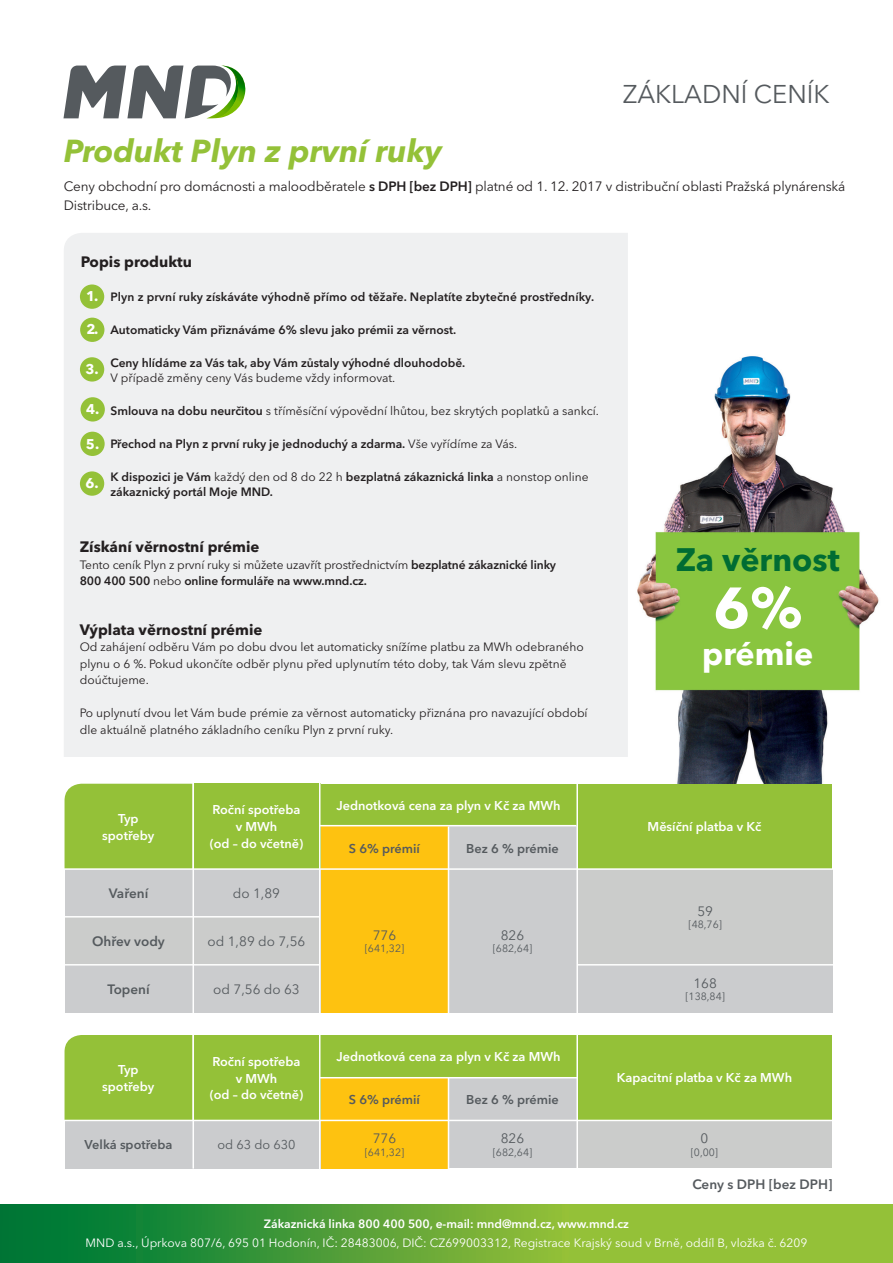
<style>
.page{position:relative;width:893px;height:1263px;background:#fff}
.page>*{position:absolute;margin:0;border:0;box-sizing:border-box;transform-origin:0 0}
.t1{font:700 57px "Avenir Next LT Pro";color:#fff}
.t2{font:700 32.25px "Avenir Next LT Pro";color:#006c33}
.t3{font:700 32.25px "Avenir Next LT Pro";color:#fff}
.t4{font:italic 700 31.5px "Avenir Next LT Pro";color:#94c138}
.t5{font:25.5px "Avenir Next LT Pro";color:#555a5e}
.t6{font:700 15px "Avenir Next LT Pro";color:#231f20}
.t7{font:700 14.1px "Avenir Next LT Pro";color:#fff}
.t8{font:13.5px/19.5px "Avenir Next LT Pro";letter-spacing:-.01em;color:#231f20}
.t9{font:13.5px "Avenir Next LT Pro";color:#555a5e}
.t10{font:600 13.5px "Avenir Next LT Pro";color:#555a5e}
.t11{font:600 12.75px "Avenir Next LT Pro";color:#fff}
.t12{font:600 12.75px "Avenir Next LT Pro";color:#555a5e}
.t13{font:12.75px "Avenir Next LT Pro";color:#555a5e}
.t14{font:12px/16.5px "Avenir Next LT Pro";color:#231f20}
.t15{font:600 12px "Avenir Next LT Pro";color:#231f20}
.t16{font:12px "Avenir Next LT Pro";color:#fff}
.t17{font:600 12px "Avenir Next LT Pro";color:#fff}
.t18{font:10.5px "Avenir Next LT Pro";color:#555a5e}
.s1{font-weight:600}
.s2{font-weight:400}
</style>
<div class="page">
<svg style="left:63px;top:65px;width:183px;height:53px"></svg>
<svg style="left:0;top:1205px;width:893px;height:58px;background:#5ea637"></svg>
<img style="left:637px;top:356px;width:242px;height:428px">
<div style="left:65px;top:784px;width:128px;height:84px;background:#94c138"></div>
<div style="left:65px;top:1035px;width:128px;height:85px;background:#94c138"></div>
<div style="left:193px;top:784px;width:127px;height:85px;background:#94c138"></div>
<div style="left:193px;top:1035px;width:127px;height:85px;background:#94c138"></div>
<div style="left:320px;top:784px;width:256px;height:42px;background:#94c138"></div>
<div style="left:320px;top:1035px;width:256px;height:43px;background:#94c138"></div>
<div style="left:576px;top:784px;width:256px;height:84px;background:#94c138"></div>
<div style="left:576px;top:1035px;width:256px;height:85px;background:#94c138"></div>
<div style="left:320px;top:826px;width:128px;height:43px;background:#fec210"></div>
<div style="left:320px;top:1078px;width:128px;height:42px;background:#fec210"></div>
<div style="left:448px;top:826px;width:128px;height:43px;background:#cbccce"></div>
<div style="left:448px;top:1078px;width:128px;height:42px;background:#cbccce"></div>
<div style="left:65px;top:869px;width:128px;height:48px;background:#cbccce"></div>
<div style="left:65px;top:1120px;width:128px;height:48px;background:#cbccce"></div>
<div style="left:65px;top:965px;width:128px;height:48px;background:#cbccce"></div>
<div style="left:193px;top:869px;width:127px;height:48px;background:#cbccce"></div>
<div style="left:193px;top:1120px;width:127px;height:48px;background:#cbccce"></div>
<div style="left:193px;top:965px;width:127px;height:48px;background:#cbccce"></div>
<div style="left:578px;top:965px;width:254px;height:48px;background:#cbccce"></div>
<div style="left:320px;top:869px;width:128px;height:144px;background:#fec210"></div>
<div style="left:320px;top:1120px;width:128px;height:48px;background:#fec210"></div>
<div style="left:448px;top:869px;width:128px;height:144px;background:#cbccce"></div>
<div style="left:448px;top:1120px;width:128px;height:48px;background:#cbccce"></div>
<div style="left:578px;top:869px;width:254px;height:96px;background:#cbcccb"></div>
<div style="left:576px;top:1120px;width:256px;height:48px;background:#cbcccb"></div>
<div style="left:65px;top:917px;width:128px;height:48px;background:#cbcccb"></div>
<div style="left:193px;top:917px;width:127px;height:48px;background:#cbcccb"></div>
<hr style="left:55px;top:868px;width:781px;height:2px;background:#fff">
<hr style="left:319px;top:825px;width:257px;height:1px;background:#fff">
<hr style="left:55px;top:964px;width:264px;height:1px;background:#fff">
<hr style="left:577px;top:964px;width:258px;height:1px;background:#fff">
<hr style="left:63px;top:916px;width:257px;height:1px;background:#fff">
<hr style="left:193px;top:779px;width:1px;height:237px;background:#fff">
<hr style="left:193px;top:1032px;width:1px;height:136px;background:#fff">
<hr style="left:319px;top:779px;width:1px;height:237px;background:#fff">
<hr style="left:319px;top:1032px;width:1px;height:143px;background:#fff">
<hr style="left:576px;top:779px;width:2px;height:237px;background:#fff">
<hr style="left:576px;top:1032px;width:2px;height:143px;background:#fff">
<hr style="left:448px;top:826px;width:1px;height:190px;background:#fff">
<hr style="left:448px;top:1078px;width:1px;height:94px;background:#fff">
<hr style="left:60px;top:1120px;width:775px;height:1px;background:#fff">
<hr style="left:320px;top:1077px;width:257px;height:1px;background:#fff">
<div style="left:64px;top:233px;width:564px;height:524px;background:#eff0f1"></div>
<div style="left:80px;top:284px;width:24px;height:25px;background:#94c138;border-radius:50%"></div>
<div style="left:80px;top:357px;width:24px;height:25px;background:#94c138;border-radius:50%"></div>
<div style="left:80px;top:318px;width:24px;height:24px;background:#94c138;border-radius:50%"></div>
<div style="left:80px;top:432px;width:25px;height:24px;background:#94c138;border-radius:50%"></div>
<div style="left:80px;top:471px;width:24px;height:25px;background:#94c138;border-radius:50%"></div>
<div style="left:81px;top:397px;width:24px;height:25px;background:#94c138;border-radius:50%"></div>
<p class="t5" style="left:623px;top:79px;width:208px">ZÁKLADNÍ CENÍK</p>
<p class="t4" style="left:64px;top:132px;width:380px">Produkt Plyn z první ruky</p>
<p class="t8" style="left:64px;top:176px;width:783px">Ceny obchodní pro domácnosti a maloodběratele <span class="s1">s DPH [bez DPH]</span> platné od 1. 12. 2017 v distribuční oblasti Pražská plynárenská<br>Distribuce, a.s.</p>
<p class="t6" style="left:81px;top:252px;width:113px">Popis produktu</p>
<p class="t7" style="left:86px;top:288px;width:14px">1.</p>
<p class="t15" style="left:110px;top:289px;width:485px">Plyn z první ruky získáváte výhodně přímo od těžaře. Neplatíte zbytečné prostředníky.</p>
<p class="t15" style="left:110px;top:322px;width:347px">Automaticky Vám přiznáváme 6% slevu jako prémii za věrnost.</p>
<p class="t15" style="left:110px;top:355px;width:356px">Ceny hlídáme za Vás tak, aby Vám zůstaly výhodné dlouhodobě.</p>
<p class="t14" style="left:110px;top:370px;width:286px">V případě změny ceny Vás budeme vždy informovat.</p>
<p class="t14" style="left:110px;top:403px;width:490px"><span class="s1">Smlouva na dobu neurčitou</span> s tříměsíční výpovědní lhůtou, bez skrytých poplatků a sankcí.</p>
<p class="t15" style="left:110px;top:436px;width:408px">Přechod na Plyn z první ruky je jednoduchý a zdarma. <span class="s2">Vše vyřídíme za Vás.</span></p>
<p class="t15" style="left:110px;top:469px;width:480px">K dispozici je Vám <span class="s2">každý den od 8 do 22 h</span> bezplatná zákaznická linka <span class="s2">a nonstop online</span></p>
<p class="t15" style="left:110px;top:484px;width:164px">zákaznický portál Moje MND.</p>
<p class="t7" style="left:86px;top:321px;width:14px">2.</p>
<p class="t7" style="left:86px;top:360px;width:15px">3.</p>
<p class="t7" style="left:86px;top:400px;width:15px">4.</p>
<p class="t7" style="left:86px;top:435px;width:15px">5.</p>
<p class="t7" style="left:86px;top:475px;width:15px">6.</p>
<p class="t6" style="left:80px;top:538px;width:181px">Získání věrnostní prémie</p>
<p class="t14" style="left:80px;top:556px;width:478px">Tento ceník Plyn z první ruky si můžete uzavřít prostřednictvím <span class="s1">bezplatné zákaznické linky</span></p>
<p class="t15" style="left:80px;top:574px;width:289px">800 400 500 <span class="s2">nebo</span> online formuláře na www.mnd.cz.</p>
<p class="t6" style="left:80px;top:620px;width:184px">Výplata věrnostní prémie</p>
<p class="t14" style="left:80px;top:639px;width:506px">Od zahájení odběru Vám po dobu dvou let automaticky snížíme platbu za MWh odebraného plynu o 6 %. Pokud ukončíte odběr plynu před uplynutím této doby, tak Vám slevu zpětně</p>
<p class="t14" style="left:80px;top:672px;width:71px">doúčtujeme.</p>
<p class="t14" style="left:80px;top:705px;width:509px">Po uplynutí dvou let Vám bude prémie za věrnost automaticky přiznána pro navazující období</p>
<p class="t14" style="left:80px;top:721px;width:315px">dle aktuálně platného základního ceníku Plyn z první ruky.</p>
<p class="t2" style="left:676px;top:540px;width:166px">Za věrnost</p>
<p class="t1" style="left:713px;top:573px;width:90px">6%</p>
<p class="t3" style="left:702px;top:634px;width:113px">prémie</p>
<p class="t11" style="left:118px;top:810px;width:22px">Typ</p>
<p class="t11" style="left:102px;top:827px;width:54px">spotřeby</p>
<p class="t10" style="left:109px;top:885px;width:41px">Vaření</p>
<p class="t11" style="left:212px;top:802px;width:90px">Roční spotřeba</p>
<p class="t11" style="left:236px;top:819px;width:43px">v MWh</p>
<p class="t11" style="left:210px;top:836px;width:95px">(od – do včetně)</p>
<p class="t9" style="left:233px;top:885px;width:49px">do 1,89</p>
<p class="t10" style="left:92px;top:933px;width:74px">Ohřev vody</p>
<p class="t9" style="left:208px;top:933px;width:99px">od 1,89 do 7,56</p>
<p class="t10" style="left:107px;top:981px;width:44px">Topení</p>
<p class="t11" style="left:118px;top:1062px;width:22px">Typ</p>
<p class="t11" style="left:102px;top:1079px;width:54px">spotřeby</p>
<p class="t12" style="left:85px;top:1137px;width:89px">Velká spotřeba</p>
<p class="t9" style="left:213px;top:981px;width:88px">od 7,56 do 63</p>
<p class="t11" style="left:212px;top:1053px;width:90px">Roční spotřeba</p>
<p class="t11" style="left:236px;top:1070px;width:43px">v MWh</p>
<p class="t11" style="left:210px;top:1087px;width:95px">(od – do včetně)</p>
<p class="t13" style="left:217px;top:1137px;width:80px">od 63 do 630</p>
<p class="t11" style="left:336px;top:798px;width:226px">Jednotková cena za plyn v Kč za MWh</p>
<p class="t12" style="left:349px;top:840px;width:73px">S 6% prémií</p>
<p class="t9" style="left:373px;top:927px;width:25px">776</p>
<p class="t18" style="left:365px;top:942px;width:41px">[641,32]</p>
<p class="t12" style="left:466px;top:840px;width:94px">Bez 6 % prémie</p>
<p class="t9" style="left:501px;top:927px;width:25px">826</p>
<p class="t18" style="left:493px;top:942px;width:41px">[682,64]</p>
<p class="t11" style="left:336px;top:1049px;width:226px">Jednotková cena za plyn v Kč za MWh</p>
<p class="t12" style="left:349px;top:1092px;width:73px">S 6% prémií</p>
<p class="t9" style="left:373px;top:1130px;width:25px">776</p>
<p class="t18" style="left:365px;top:1146px;width:41px">[641,32]</p>
<p class="t12" style="left:466px;top:1092px;width:94px">Bez 6 % prémie</p>
<p class="t9" style="left:501px;top:1130px;width:25px">826</p>
<p class="t18" style="left:493px;top:1146px;width:41px">[682,64]</p>
<p class="t11" style="left:648px;top:819px;width:115px">Měsíční platba v Kč</p>
<p class="t9" style="left:697px;top:903px;width:17px">59</p>
<p class="t18" style="left:688px;top:918px;width:35px">[48,76]</p>
<p class="t9" style="left:693px;top:975px;width:25px">168</p>
<p class="t18" style="left:685px;top:990px;width:41px">[138,84]</p>
<p class="t11" style="left:617px;top:1070px;width:177px">Kapacitní platba v Kč za MWh</p>
<p class="t9" style="left:701px;top:1130px;width:9px">0</p>
<p class="t18" style="left:691px;top:1146px;width:29px">[0,00]</p>
<p class="t10" style="left:692px;top:1176px;width:142px">Ceny s DPH [bez DPH]</p>
<p class="t17" style="left:264px;top:1216px;width:367px">Zákaznická linka 800 400 500, e-mail: mnd@mnd.cz, www.mnd.cz</p>
<p class="t16" style="left:86px;top:1236px;width:723px">MND a.s., Úprkova 807/6, 695 01 Hodonín, IČ: 28483006, DIČ: CZ699003312, Registrace Krajský soud v Brně, oddíl B, vložka č. 6209</p>
</div>
